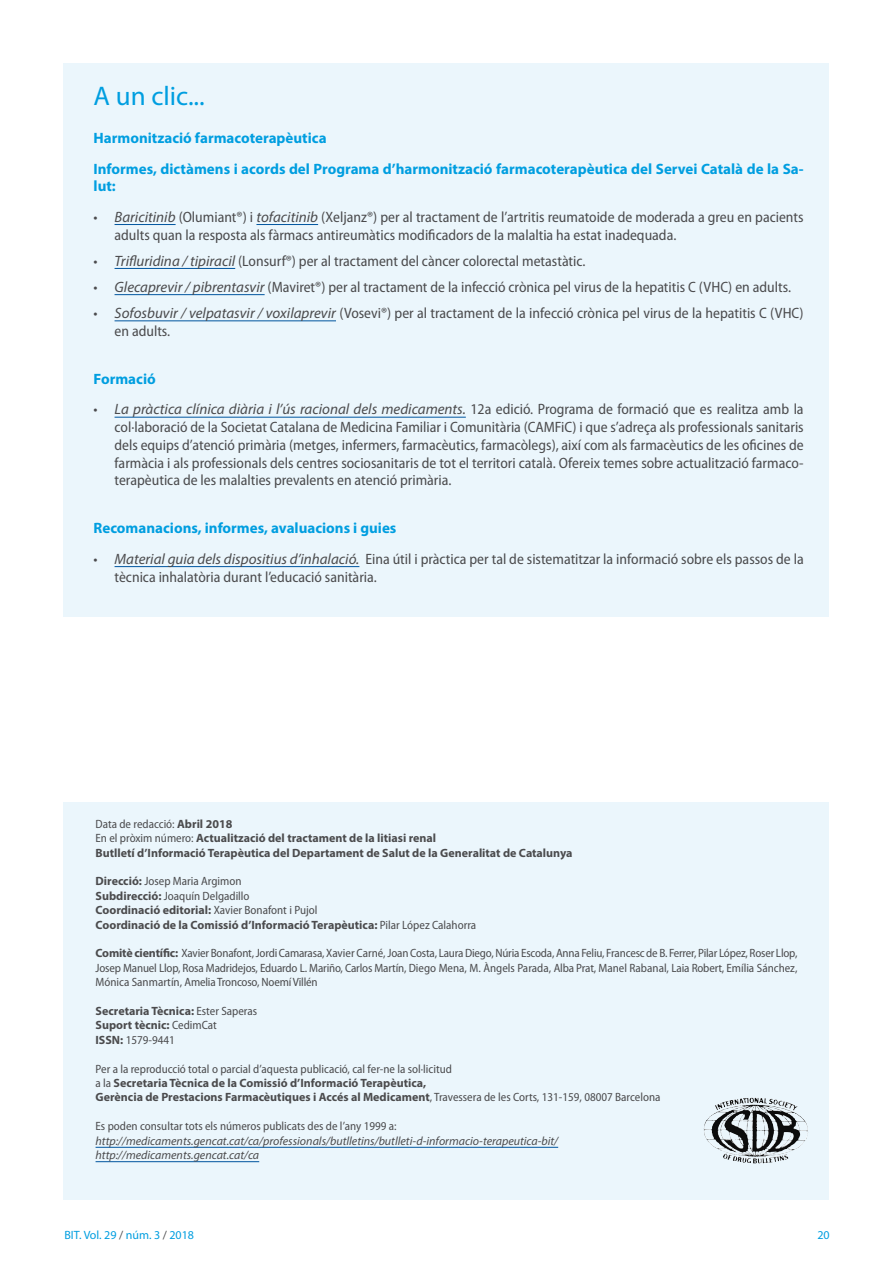
<style>
.page{position:relative;width:893px;height:1263px;background:#fff}
.page>*{position:absolute;margin:0;border:0;box-sizing:border-box;transform-origin:0 0}
.t1{font:27px "Myriad Pro";color:#009ee0}
.t2{font:semi-condensed 15px/17.7px "Myriad Pro";color:#4b4b4d}
.t3{font:700 15px/30.5px "Myriad Pro";color:#009ee0}
.t4{font:semi-condensed 12px/14.4px "Myriad Pro";color:#4b4b4d;text-align:justify}
.t5{font:700 12px/14.4px "Myriad Pro";color:#4b4b4d}
.t6{font:italic 12px/14.4px "Myriad Pro";color:#4b4b4d}
.t7{font:12px "Myriad Pro";color:#009ee0}
.s1{font-style:italic;font-stretch:normal}
.s2{font-weight:400;font-stretch:semi-condensed}
.s3{font-weight:700;font-stretch:normal}
.s4{color:#4b4b4d}
</style>
<div class="page">
<div style="left:64px;top:64px;width:765px;height:553px;background:#ebf6fc"></div>
<div style="left:64px;top:802px;width:765px;height:397px;background:#ebf6fc"></div>
<img style="left:729px;top:1097px;width:50px;height:8px">
<hr style="left:96px;top:1147px;width:462px;height:1px;background:#00559f">
<hr style="left:96px;top:1161px;width:163px;height:1px;background:#00559f">
<hr style="left:115px;top:224px;width:61px;height:1px;background:#00559f">
<hr style="left:256px;top:224px;width:62px;height:1px;background:#00559f">
<hr style="left:115px;top:268px;width:120px;height:1px;background:#00559f">
<hr style="left:115px;top:294px;width:150px;height:1px;background:#00559f">
<hr style="left:115px;top:321px;width:221px;height:1px;background:#00559f">
<hr style="left:115px;top:417px;width:351px;height:1px;background:#00559f">
<hr style="left:115px;top:566px;width:244px;height:1px;background:#00559f">
<h1 class="t1" style="left:94px;top:80px;width:113px">A un clic...</h1>
<p class="t3" style="left:94px;top:122px;width:712px">Harmonització farmacoterapèutica<br>Informes, dictàmens i acords del Programa d’harmonització farmacoterapèutica del Servei Català de la Sa-</p>
<p class="t3" style="left:94px;top:171px;width:24px">lut:</p>
<p class="t2" style="left:115px;top:208px;width:691px;text-indent:-21px">• <span class="s1">Baricitinib</span> (Olumiant®) i <span class="s1">tofacitinib</span> (Xeljanz®) per al tractament de l’artritis reumatoide de moderada a greu en pacients adults quan la resposta als fàrmacs antireumàtics modificadors de la malaltia ha estat inadequada.</p>
<p class="t2" style="left:94px;top:252px;width:493px">• <span class="s1">Trifluridina / tipiracil</span> (Lonsurf®) per al tractament del càncer colorectal metastàtic.</p>
<p class="t2" style="left:94px;top:278px;width:699px">• <span class="s1">Glecaprevir / pibrentasvir</span> (Maviret®) per al tractament de la infecció crònica pel virus de la hepatitis C (VHC) en adults.</p>
<p class="t2" style="left:115px;top:305px;width:691px;text-indent:-21px">• <span class="s1">Sofosbuvir / velpatasvir / voxilaprevir</span> (Vosevi®) per al tractament de la infecció crònica pel virus de la hepatitis C (VHC) en adults.</p>
<p class="t3" style="left:94px;top:363px;width:64px">Formació</p>
<p class="t2" style="left:115px;top:401px;width:691px;text-align:justify;text-indent:-21px">• <span class="s1">La pràctica clínica diària i l’ús racional dels medicaments.</span> 12a edició. Programa de formació que es realitza amb la col·laboració de la Societat Catalana de Medicina Familiar i Comunitària (CAMFiC) i que s’adreça als professionals sanitaris dels equips d’atenció primària (metges, infermers, farmacèutics, farmacòlegs), així com als farmacèutics de les oficines de farmàcia i als professionals dels centres sociosanitaris de tot el territori català. Ofereix temes sobre actualització farmaco&shy;terapèutica de les malalties prevalents en atenció primària.</p>
<p class="t3" style="left:94px;top:513px;width:304px">Recomanacions, informes, avaluacions i guies</p>
<p class="t2" style="left:115px;top:550px;width:691px;text-indent:-21px">• <span class="s1">Material guia dels dispositius d’inhalació.</span> Eina útil i pràctica per tal de sistematitzar la informació sobre els passos de la tècnica inhalatòria durant l’educació sanitària.</p>
<p class="t5" style="left:96px;top:816px;width:479px"><span class="s2">Data de redacció:</span> Abril 2018<br><span class="s2">En el pròxim número:</span> Actualització del tractament de la litiasi renal<br>Butlletí d’Informació Terapèutica del Departament de Salut de la Generalitat de Catalunya</p>
<p class="t5" style="left:96px;top:874px;width:382px">Direcció: <span class="s2">Josep Maria Argimon<br></span>Subdirecció: <span class="s2">Joaquín Delgadillo<br></span>Coordinació editorial: <span class="s2">Xavier Bonafont i Pujol<br></span>Coordinació de la Comissió d’Informació Terapèutica: <span class="s2">Pilar López Calahorra</span></p>
<p class="t4" style="left:96px;top:946px;width:703px"><span class="s3">Comitè científic:</span> Xavier Bonafont, Jordi Camarasa, Xavier Carné, Joan Costa, Laura Diego, Núria Escoda, Anna Feliu, Francesc de B. Ferrer, Pilar López, Roser Llop, Josep Manuel Llop, Rosa Madridejos, Eduardo L. Mariño, Carlos Martín, Diego Mena, M. Àngels Parada, Alba Prat, Manel Rabanal, Laia Robert, Emília Sánchez, Mónica Sanmartín, Amelia Troncoso, Noemí Villén</p>
<p class="t5" style="left:96px;top:1003px;width:163px">Secretaria Tècnica: <span class="s2">Ester Saperas<br></span>Suport tècnic: <span class="s2">CedimCat<br></span>ISSN: <span class="s2">1579-9441</span></p>
<p class="t4" style="left:96px;top:1061px;width:566px;text-align:left">Per a la reproducció total o parcial d’aquesta publicació, cal fer-ne la sol·licitud<br>a la <span class="s3">Secretaria Tècnica de la Comissió d’Informació Terapèutica,<br>Gerència de Prestacions Farmacèutiques i Accés al Medicament</span>, Travessera de les Corts, 131-159, 08007 Barcelona</p>
<p class="t4" style="left:96px;top:1119px;width:303px">Es poden consultar tots els números publicats des de l’any 1999 a:</p>
<p class="t6" style="left:96px;top:1133px;width:464px">http://medicaments.gencat.cat/ca/professionals/butlletins/butlleti-d-informacio-terapeutica-bit/ http://medicaments.gencat.cat/ca</p>
<p class="t7" style="left:64px;top:1227px;width:131px">BIT. Vol. 29 <span class="s4">/</span> núm. 3 <span class="s4">/</span> 2018</p>
<p class="t7" style="left:817px;top:1227px;width:14px">20</p>
</div>
